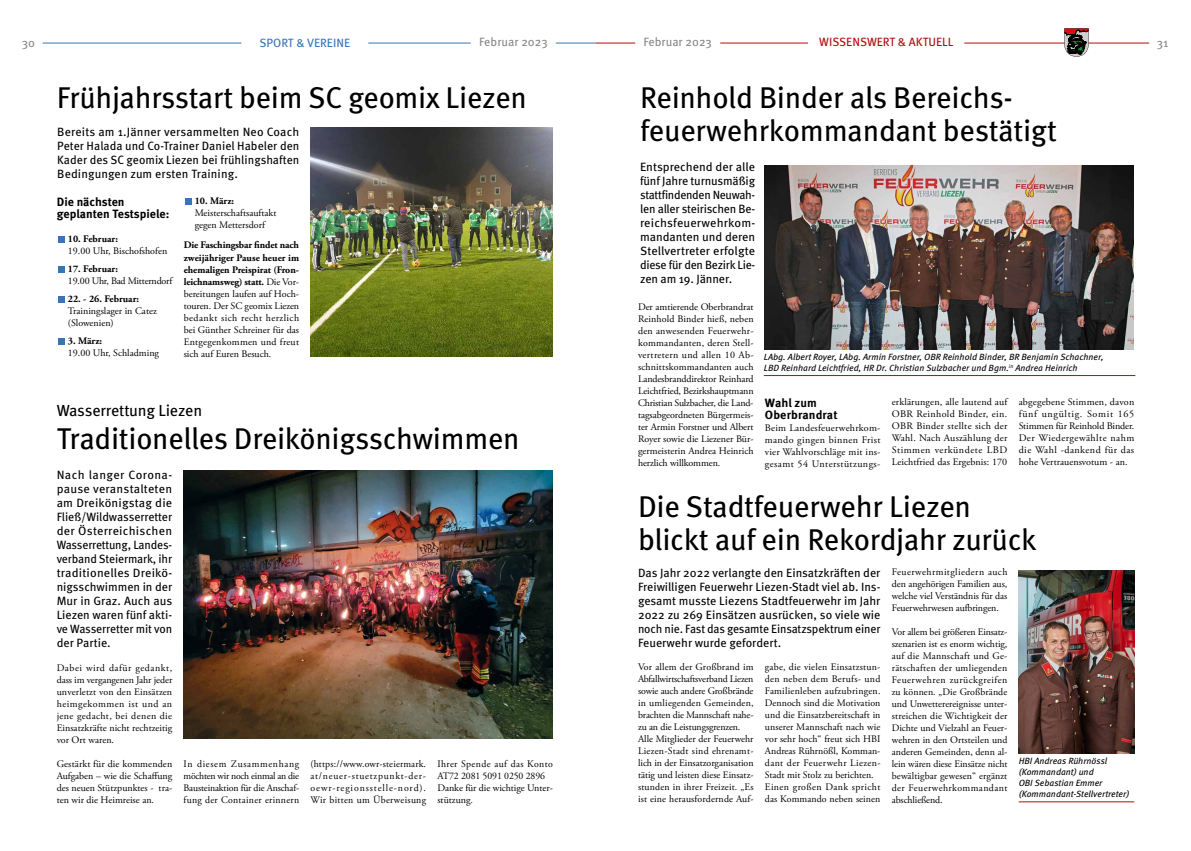
<style>
.page{position:relative;width:1191px;height:851px;background:#fff}
.page>*{position:absolute;margin:0;border:0;box-sizing:border-box;transform-origin:0 0}
.t1{font:30px/33px "Meta Pro";letter-spacing:-.01em;color:#000}
.t2{font:16px "Meta Pro";letter-spacing:-.01em;color:#000}
.t3{font:12px/14px "Meta Pro";letter-spacing:-.005em;color:#000;text-align:justify}
.t4{font:700 12px/12px "Meta Pro";color:#000}
.t5{font:12px "Meta Pro";color:#878787}
.t6{font:12px "Meta Pro";color:#ae0f0a}
.t7{font:12px "Meta Pro";color:#3974b9}
.t8{font:10px/12px "Adobe Garamond Pro";color:#000;text-align:justify}
.t9{font:700 10px "Adobe Garamond Pro";color:#000}
.t10{font:10px "Adobe Garamond Pro";letter-spacing:-.02em;color:#000}
.t11{font:italic 9px/11px "Meta Pro";color:#000}
.s1{font-weight:700}
</style>
<div class="page">
<img style="left:310px;top:127px;width:243px;height:229px">
<svg style="left:59px;top:236px;width:6px;height:6px"></svg>
<svg style="left:59px;top:266px;width:6px;height:6px"></svg>
<svg style="left:59px;top:296px;width:6px;height:6px"></svg>
<svg style="left:59px;top:338px;width:6px;height:6px"></svg>
<div style="left:185px;top:198px;width:7px;height:6px;background:#3974b9"></div>
<img style="left:184px;top:471px;width:369px;height:267px">
<hr style="left:43px;top:43px;width:198px;height:1px;background:#3974b9">
<hr style="left:368px;top:43px;width:103px;height:1px;background:#3974b9">
<hr style="left:556px;top:43px;width:39px;height:1px;background:#3974b9">
<hr style="left:595px;top:43px;width:40px;height:1px;background:#ae0f0a">
<hr style="left:964px;top:43px;width:185px;height:1px;background:#ae0f0a">
<hr style="left:720px;top:43px;width:88px;height:1px;background:#ae0f0a">
<svg style="left:1064px;top:28px;width:24px;height:29px"></svg>
<img style="left:764px;top:166px;width:369px;height:183px">
<hr style="left:764px;top:375px;width:371px;height:1px;background:#ae0f0a">
<img style="left:1018px;top:570px;width:116px;height:183px">
<hr style="left:1018px;top:801px;width:116px;height:1px;background:#ae0f0a">
<p class="t5" style="left:22px;top:34px;width:15px">30</p>
<p class="t7" style="left:259px;top:34px;width:92px">SPORT &amp; VEREINE</p>
<p class="t5" style="left:479px;top:33px;width:70px">Februar 2023</p>
<p class="t5" style="left:643px;top:33px;width:70px">Februar 2023</p>
<p class="t6" style="left:819px;top:33px;width:136px">WISSENSWERT &amp; AKTUELL</p>
<p class="t5" style="left:1156px;top:34px;width:13px">31</p>
<h1 class="t1" style="left:640px;top:79px;width:418px">Reinhold Binder als Bereichs&shy;feuerwehrkommandant bestätigt</h1>
<h1 class="t1" style="left:57px;top:79px;width:471px">Frühjahrsstart beim SC geomix Liezen</h1>
<p class="t3" style="left:57px;top:124px;width:244px">Bereits am 1.Jänner versammelten Neo Coach Peter Halada und Co-Trainer Daniel Habeler den Kader des SC geomix Liezen bei frühlingshaften Bedingungen zum ersten Training.</p>
<p class="t3" style="left:640px;top:159px;width:117px">Entsprechend der alle fünf Jahre turnusmäßig stattfindenden Neuwah&shy;len aller steirischen Be&shy;reichsfeuerwehrkom&shy;mandanten und deren Stellvertreter erfolgte diese für den Bezirk Lie&shy;zen am 19. Jänner.</p>
<p class="t4" style="left:57px;top:195px;width:114px">Die nächsten geplanten Testspiele:</p>
<p class="t9" style="left:68px;top:233px;width:52px">10. Februar:</p>
<p class="t8" style="left:68px;top:245px;width:101px">19.00 Uhr, Bischofshofen</p>
<p class="t9" style="left:68px;top:263px;width:52px">17. Februar:</p>
<p class="t10" style="left:68px;top:275px;width:106px">19.00 Uhr, Bad Mitterndorf</p>
<p class="t9" style="left:68px;top:293px;width:73px">22. - 26. Februar:</p>
<p class="t8" style="left:68px;top:305px;width:90px">Trainingslager in Catez (Slowenien)</p>
<p class="t9" style="left:68px;top:335px;width:36px">3. März:</p>
<p class="t8" style="left:68px;top:347px;width:93px">19.00 Uhr, Schladming</p>
<p class="t9" style="left:195px;top:195px;width:41px">10. März:</p>
<p class="t8" style="left:195px;top:208px;width:83px">Meisterschaftsauftakt gegen Mettersdorf</p>
<p class="t8" style="left:184px;top:240px;width:117px"><span class="s1">Die Faschingsbar findet nach zweijähriger Pause heuer im ehemaligen Preispirat (Fron&shy;leichnamsweg) statt.</span> Die Vor&shy;bereitungen laufen auf Hoch&shy;touren. Der SC geomix Liezen bedankt sich recht herzlich bei Günther Schreiner für das Entgegenkommen und freut sich auf Euren Besuch.</p>
<p class="t8" style="left:638px;top:301px;width:117px">Der amtierende Oberbrandrat Reinhold Binder hieß, neben den anwesenden Feuerwehr&shy;kommandanten, deren Stell&shy;vertretern und allen 10 Ab&shy;schnittskommandanten auch Landesbranddirektor Reinhard Leichtfried, Bezirkshauptmann Christian Sulzbacher, die Land&shy;tagsabgeordneten Bürgermeis&shy;ter Armin Forstner und Albert Royer sowie die Liezener Bür&shy;germeisterin Andrea Heinrich herzlich willkommen.</p>
<p class="t11" style="left:764px;top:351px;width:341px">LAbg. Albert Royer, LAbg. Armin Forstner, OBR Reinhold Binder, BR Benjamin Schachner,<br>LBD Reinhard Leichtfried, HR Dr. Christian Sulzbacher und Bgm.<sup>in</sup> Andrea Heinrich</p>
<p class="t8" style="left:891px;top:396px;width:117px">erklärungen, alle lautend auf OBR Reinhold Binder, ein.<br>OBR Binder stellte sich der Wahl. Nach Auszählung der Stimmen verkündete LBD Leichtfried das Ergebnis: 170</p>
<p class="t8" style="left:1018px;top:396px;width:117px">abgegebene Stimmen, davon fünf ungültig. Somit 165<br>Stimmen für Reinhold Binder.<br>Der Wiedergewählte nahm die Wahl -dankend für das hohe Vertrauensvotum - an.</p>
<p class="t4" style="left:765px;top:396px;width:74px">Wahl zum<br>Oberbrandrat</p>
<p class="t8" style="left:765px;top:422px;width:117px">Beim Landesfeuerwehrkom&shy;mando gingen binnen Frist vier Wahlvorschläge mit ins&shy;gesamt 54 Unterstützungs-</p>
<h2 class="t2" style="left:57px;top:398px;width:147px">Wasserrettung Liezen</h2>
<h1 class="t1" style="left:57px;top:420px;width:464px">Traditionelles Dreikönigsschwimmen</h1>
<p class="t3" style="left:57px;top:467px;width:117px">Nach langer Corona&shy;pause veranstalteten am Dreikönigstag die Fließ/Wildwasserretter der Österreichischen Wasserrettung, Landes&shy;verband Steiermark, ihr traditionelles Dreikö&shy;nigsschwimmen in der Mur in Graz. Auch aus Liezen waren fünf akti&shy;ve Wasserretter mit von der Partie.</p>
<h1 class="t1" style="left:638px;top:488px;width:400px">Die Stadtfeuerwehr Liezen blickt auf ein Rekordjahr zurück</h1>
<p class="t8" style="left:891px;top:566px;width:117px">Feuerwehrmitgliedern auch den angehörigen Familien aus, welche viel Verständnis für das Feuerwehrwesen aufbringen.</p>
<p class="t8" style="left:891px;top:626px;width:117px">Vor allem bei größeren Einsatz&shy;szenarien ist es enorm wichtig, auf die Mannschaft und Ge&shy;rätschaften der umliegenden Feuerwehren zurückgreifen zu können. „Die Großbrände und Unwetterereignisse unter&shy;streichen die Wichtigkeit der Dichte und Vielzahl an Feuer&shy;wehren in den Ortsteilen und anderen Gemeinden, denn al&shy;lein wären diese Einsätze nicht bewältigbar gewesen“ ergänzt der Feuerwehrkommandant abschließend.</p>
<p class="t3" style="left:638px;top:564px;width:244px">Das Jahr 2022 verlangte den Einsatzkräften der Freiwilligen Feuerwehr Liezen-Stadt viel ab. Ins&shy;gesamt musste Liezens Stadtfeuerwehr im Jahr 2022 zu 269 Einsätzen ausrücken, so viele wie noch nie. Fast das gesamte Einsatzspektrum einer Feuerwehr wurde gefordert.</p>
<p class="t8" style="left:638px;top:660px;width:117px;text-align:left">Vor allem der Großbrand im<br>Abfallwirtschaftsverband Liezen sowie auch andere Großbrände in umliegenden Gemeinden, brachten die Mannschaft nahe&shy;zu an die Leistungsgrenzen.<br>Alle Mitglieder der Feuerwehr<br>Liezen-Stadt sind ehrenamt&shy;lich in der Einsatzorganisation tätig und leisten diese Einsatz&shy;stunden in ihrer Freizeit. „Es ist eine herausfordernde Auf-</p>
<p class="t8" style="left:765px;top:660px;width:117px;text-align:left">gabe, die vielen Einsatzstun&shy;den neben dem Berufs- und<br>Familienleben aufzubringen.<br>Dennoch sind die Motivation und die Einsatzbereitschaft in unserer Mannschaft nach wie vor sehr hoch“ freut sich HBI<br>Andreas Rührnößl, Komman&shy;dant der Feuerwehr Liezen-<br>Stadt mit Stolz zu berichten.<br>Einen großen Dank spricht das Kommando neben seinen</p>
<p class="t8" style="left:57px;top:661px;width:117px">Dabei wird dafür gedankt, dass im vergangenen Jahr jeder unverletzt von den Einsätzen heimgekommen ist und an jene gedacht, bei denen die Einsatzkräfte nicht rechtzeitig vor Ort waren.</p>
<p class="t8" style="left:57px;top:757px;width:117px">Gestärkt für die kommenden Aufgaben – wie die Schaffung des neuen Stützpunktes - tra&shy;ten wir die Heimreise an.</p>
<p class="t8" style="left:184px;top:757px;width:117px">In diesem Zusammenhang möchten wir noch einmal an die Bausteinaktion für die Anschaf&shy;fung der Container erinnern</p>
<p class="t8" style="left:310px;top:757px;width:117px">(https://www.owr-steiermark. at/neuer-stuetzpunkt-der&shy;oewr-regionsstelle-nord).<br>Wir bitten um Überweisung</p>
<p class="t8" style="left:437px;top:757px;width:117px;text-align:left">Ihrer Spende auf das Konto<br>AT72 2081 5091 0250 2896<br>Danke für die wichtige Unter&shy;stützung.</p>
<p class="t11" style="left:1018px;top:755px;width:112px">HBI Andreas Rührnössl (Kommandant) und<br>OBI Sebastian Emmer (Kommandant-Stellvertreter)</p>
</div>
